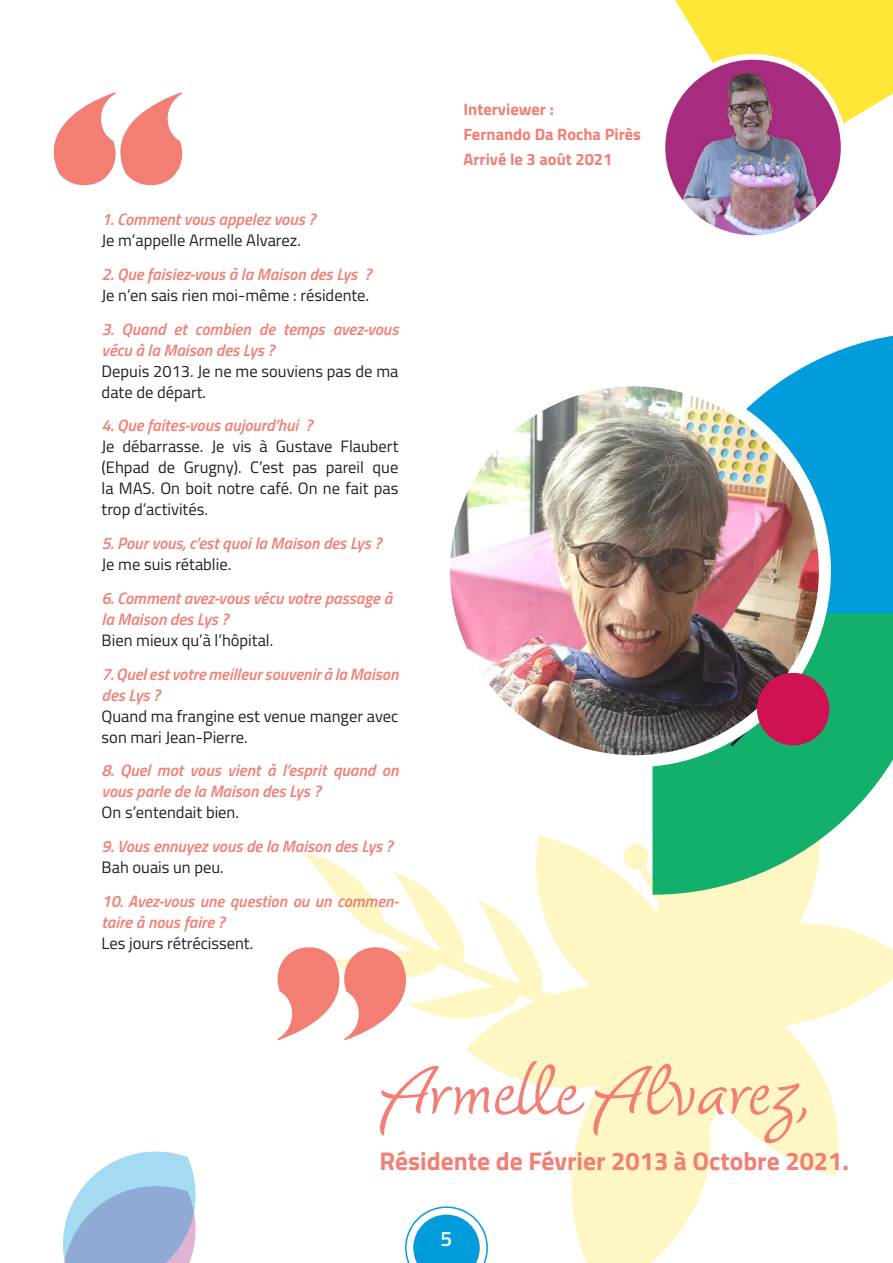
<style>
.page{position:relative;width:893px;height:1263px;background:#fff}
.page>*{position:absolute;margin:0;border:0;box-sizing:border-box;transform-origin:0 0}
.t1{font:225.6px "Marshmallow Fluff";color:#f37e73}
.t2{font:79.5px "Dyna";color:#f37e73}
.t3{font:700 25.5px "Titillium";color:#f37e73}
.t4{font:600 21px "Titillium";color:#fff}
.t5{font:italic 600 16.5px/21px "Titillium";color:#f37e73}
.t6{font:16.5px/21px "Titillium";color:#231f20}
.t7{font:700 16.5px/25.2px "Titillium";color:#f37e73}
</style>
<div class="page">
<svg style="left:746px;top:335px;width:147px;height:278px;fill:#009cdb"></svg>
<svg style="left:576px;top:1229px;width:106px;height:34px;fill:#fff7c3"></svg>
<div style="left:571px;top:1170px;width:119px;height:59px;background:#fff7c3"></div>
<svg style="left:641px;top:1170px;width:196px;height:46px"></svg>
<svg style="left:844px;top:928px;width:49px;height:80px;fill:#fff7c3"></svg>
<svg style="left:302px;top:835px;width:542px;height:335px"></svg>
<svg style="left:652px;top:613px;width:241px;height:282px;fill:#13b06c"></svg>
<svg style="left:710px;top:716px;width:87px;height:30px"></svg>
<img style="left:444px;top:380px;width:381px;height:381px;border-radius:190px">
<div style="left:438px;top:374px;width:393px;height:393px;border:12px solid #fff;border-radius:50%"></div>
<svg style="left:675px;top:0;width:218px;height:124px"></svg>
<div style="left:757px;top:673px;width:72px;height:72px;background:#d01252;border-radius:50%"></div>
<img style="left:672px;top:57px;width:170px;height:177px">
<div style="left:659px;top:54px;width:187px;height:187px;border:6px solid #fff;border-radius:50%"></div>
<svg style="left:63px;top:1151px;width:133px;height:112px"></svg>
<svg style="left:405px;top:1206px;width:83px;height:57px"></svg>
<h1 class="t1" style="left:54px;top:56px;width:129px">“</h1>
<p class="t7" style="left:463px;top:95px;width:179px">Interviewer :<br>Fernando Da Rocha Pirès<br>Arrivé le 3 août 2021</p>
<p class="t5" style="left:102px;top:208px;width:215px">1. Comment vous appelez vous ?</p>
<p class="t6" style="left:102px;top:229px;width:201px">Je m’appelle Armelle Alvarez.</p>
<p class="t5" style="left:102px;top:263px;width:271px">2. Que faisiez-vous à la Maison des Lys ?</p>
<p class="t6" style="left:102px;top:284px;width:269px">Je n’en sais rien moi-même : résidente.</p>
<p class="t5" style="left:102px;top:317px;width:298px">3. Quand et combien de temps avez-vous vécu à la Maison des Lys ?</p>
<p class="t6" style="left:102px;top:359px;width:298px">Depuis 2013. Je ne me souviens pas de ma date de départ.</p>
<p class="t5" style="left:102px;top:414px;width:212px">4. Que faites-vous aujourd’hui ?</p>
<p class="t6" style="left:102px;top:435px;width:298px;text-align:justify">Je débarrasse. Je vis à Gustave Flaubert (Ehpad de Grugny). C’est pas pareil que la MAS. On boit notre café. On ne fait pas trop d’activités.</p>
<p class="t5" style="left:102px;top:532px;width:281px">5. Pour vous, c’est quoi la Maison des Lys ?</p>
<p class="t6" style="left:102px;top:553px;width:131px">Je me suis rétablie.</p>
<p class="t5" style="left:102px;top:587px;width:292px">6. Comment avez-vous vécu votre passage à la Maison des Lys ?</p>
<p class="t6" style="left:102px;top:629px;width:173px">Bien mieux qu’à l’hôpital.</p>
<p class="t5" style="left:102px;top:662px;width:298px">7. Quel est votre meilleur souvenir à la Maison des Lys ?</p>
<p class="t6" style="left:102px;top:704px;width:298px">Quand ma frangine est venue manger avec son mari Jean-Pierre.</p>
<p class="t5" style="left:102px;top:759px;width:298px">8. Quel mot vous vient à l’esprit quand on vous parle de la Maison des Lys ?</p>
<p class="t6" style="left:102px;top:801px;width:139px">On s’entendait bien.</p>
<p class="t5" style="left:102px;top:835px;width:293px">9. Vous ennuyez vous de la Maison des Lys ?</p>
<p class="t6" style="left:102px;top:856px;width:124px">Bah ouais un peu.</p>
<p class="t5" style="left:102px;top:890px;width:299px">10. Avez-vous une question ou un commen&shy;taire à nous faire ?</p>
<p class="t6" style="left:102px;top:932px;width:153px">Les jours rétrécissent.</p>
<h1 class="t1" style="left:274px;top:908px;width:128px">”</h1>
<h2 class="t2" style="left:379px;top:1046px;width:430px">Armelle Alvarez,</h2>
<h3 class="t3" style="left:379px;top:1141px;width:471px">Résidente de Février 2013 à Octobre 2021.</h3>
<p class="t4" style="left:441px;top:1223px;width:13px">5</p>
</div>
